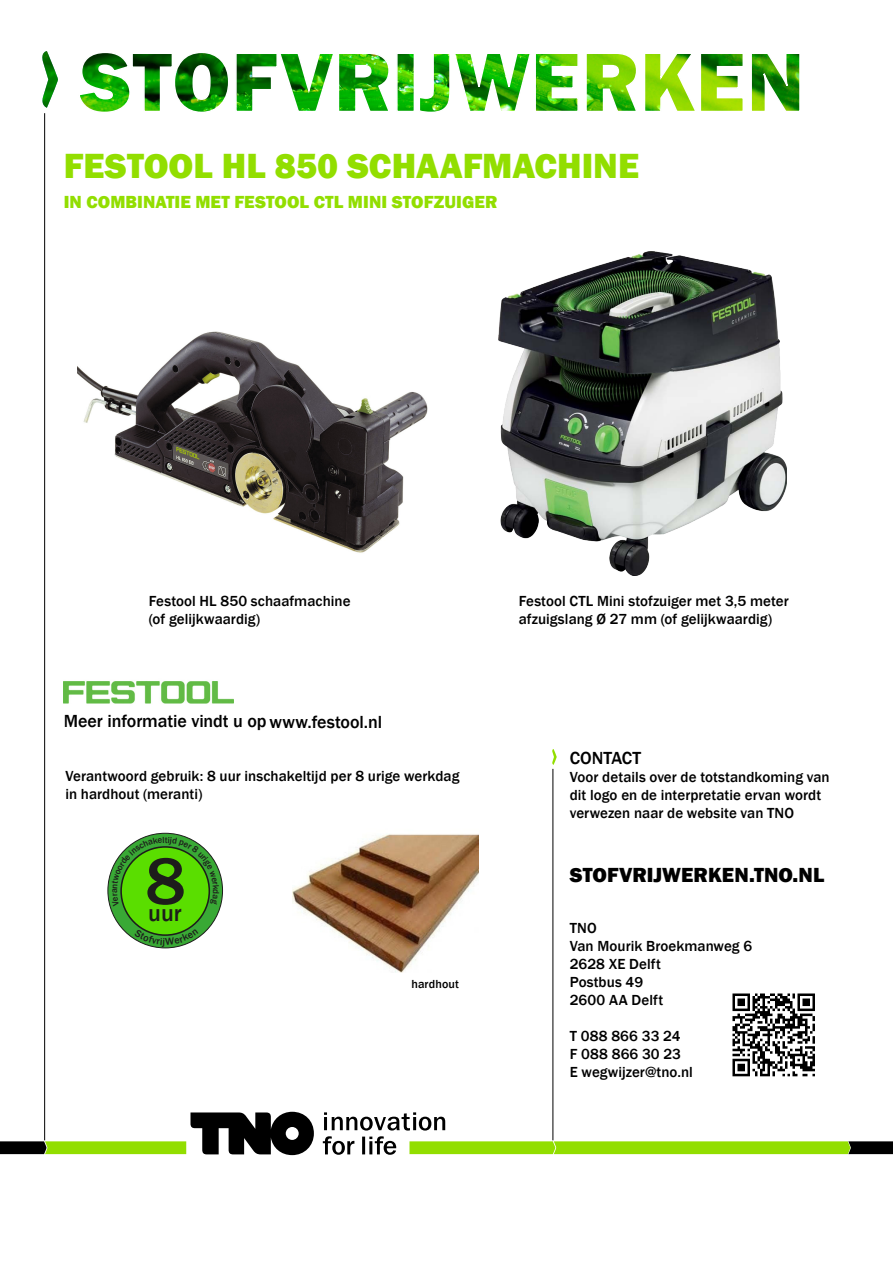
<style>
.page{position:relative;width:893px;height:1263px;background:#fff}
.page>*{position:absolute;margin:0;border:0;box-sizing:border-box;transform-origin:0 0}
.t1{font:500 68.4px "Franklin Gothic";color:#1d1d1b}
.t2{font:43.5px "Myriad Pro";color:#1d1d1b}
.t3{font:800 36px "Franklin Gothic";color:#92de00}
.t4{font:500 23.7px "Franklin Gothic";color:#1d1d1b}
.t5{font:800 21px "Franklin Gothic";color:#000}
.t6{font:500 18px "Franklin Gothic";letter-spacing:-.005em;color:#000}
.t7{font:800 18px "Franklin Gothic";letter-spacing:.005em;color:#92de00}
.t8{font:500 15px/18px "Franklin Gothic";letter-spacing:.005em;color:#000}
.t9{font:15px "Myriad Pro";color:#1d1d1b}
.t10{font:500 12px "Franklin Gothic";letter-spacing:.01em;color:#000}
</style>
<div class="page">
<svg style="left:45px;top:702px;width:1px;height:12px"></svg>
<hr style="left:44px;top:113px;width:1px;height:1027px;background:#000">
<hr style="left:553px;top:769px;width:1px;height:371px;background:#000">
<svg style="left:552px;top:749px;width:5px;height:16px"></svg>
<svg style="left:80px;top:53px;width:720px;height:59px"></svg>
<img style="left:42px;top:51px;width:16px;height:57px">
<img style="left:292px;top:834px;width:186px;height:139px">
<img style="left:498px;top:251px;width:289px;height:324px">
<img style="left:64px;top:681px;width:170px;height:23px">
<svg style="left:108px;top:833px;width:115px;height:115px"></svg>
<div style="left:121px;top:847px;width:88px;height:88px;background:#5ade00;border-radius:50%"></div>
<img style="left:732px;top:993px;width:83px;height:84px">
<img style="left:78px;top:331px;width:349px;height:222px">
<svg style="left:0;top:1103px;width:893px;height:53px"></svg>
<svg style="left:112px;top:836px;width:107px;height:70px"></svg>
<svg style="left:134px;top:929px;width:65px;height:18px"></svg>
<h3 class="t3" style="left:64px;top:143px;width:577px">FESTOOL HL 850 SCHAAFMACHINE</h3>
<p class="t7" style="left:64px;top:191px;width:435px">IN COMBINATIE MET FESTOOL CTL MINI STOFZUIGER</p>
<p class="t8" style="left:149px;top:592px;width:203px">Festool HL 850 schaafmachine (of gelijkwaardig)</p>
<p class="t8" style="left:519px;top:592px;width:272px">Festool CTL Mini stofzuiger met 3,5 meter afzuigslang Ø 27 mm (of gelijkwaardig)</p>
<p class="t6" style="left:64px;top:710px;width:320px">Meer informatie vindt u op www.festool.nl</p>
<p class="t8" style="left:65px;top:768px;width:396px">Verantwoord gebruik: 8 uur inschakeltijd per 8 urige werkdag in hardhout (meranti)</p>
<h1 class="t1" style="left:145px;top:839px;width:42px">8</h1>
<h3 class="t4" style="left:148px;top:899px;width:35px">uur</h3>
<h2 class="t2" style="left:154px;top:860px;width:24px">8</h2>
<p class="t9" style="left:155px;top:899px;width:23px">uur</p>
<p class="t10" style="left:411px;top:976px;width:49px">hardhout</p>
<p class="t6" style="left:570px;top:747px;width:73px">CONTACT</p>
<p class="t8" style="left:570px;top:768px;width:261px">Voor details over de totstandkoming van dit logo en de interpretatie ervan wordt verwezen naar de website van TNO</p>
<h3 class="t5" style="left:570px;top:861px;width:256px">STOFVRIJWERKEN.TNO.NL</h3>
<p class="t8" style="left:570px;top:919px;width:184px">TNO<br>Van Mourik Broekmanweg 6<br>2628 XE Delft<br>Postbus 49<br>2600 AA Delft</p>
<p class="t8" style="left:570px;top:1027px;width:125px">T 088 866 33 24<br>F 088 866 30 23<br>E wegwijzer@tno.nl</p>
</div>
